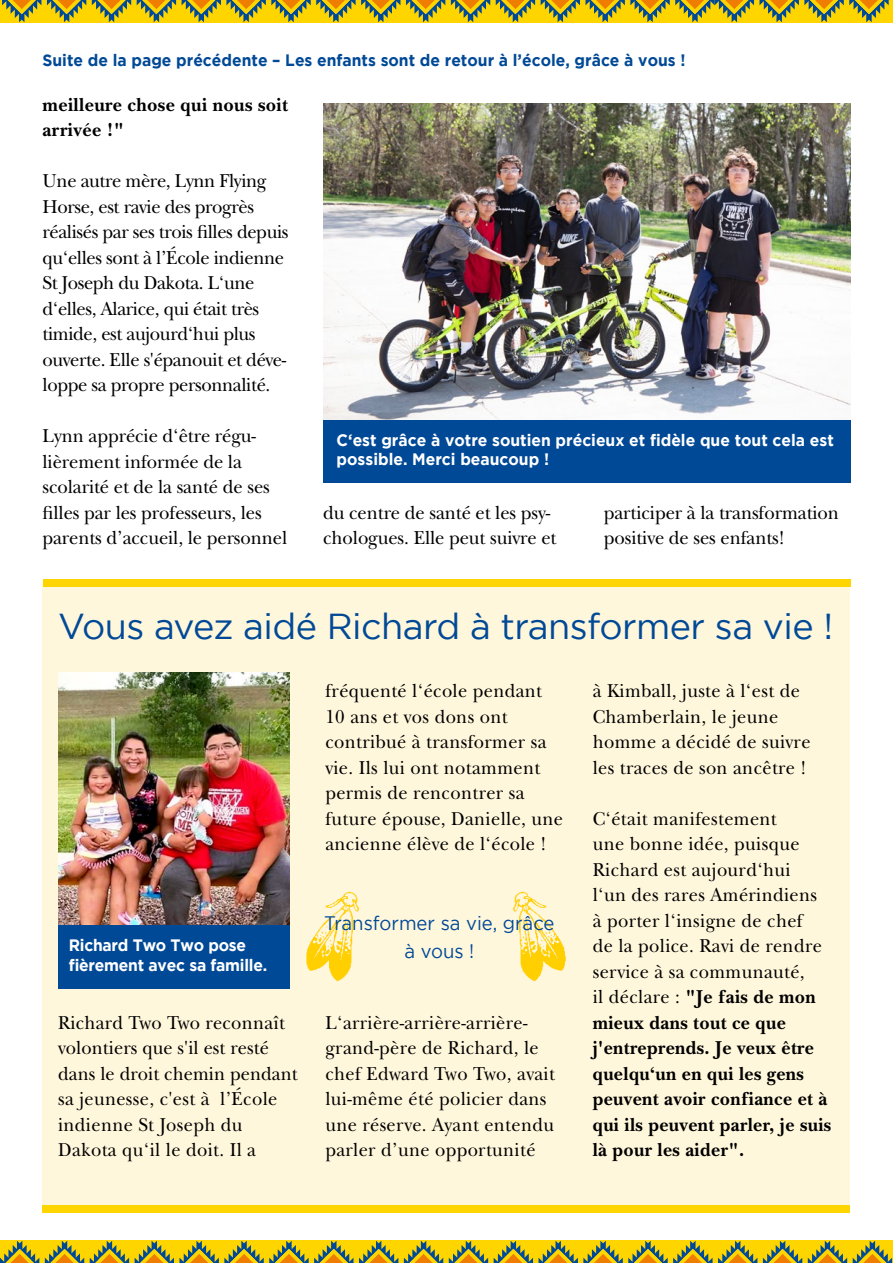
<style>
.page{position:relative;width:893px;height:1263px;background:#fff}
.page>*{position:absolute;margin:0;border:0;box-sizing:border-box;transform-origin:0 0}
.t1{font:36px "Gotham";letter-spacing:-.015em;color:#004996}
.t2{font:19.5px/25.5px "New Baskerville Std";letter-spacing:.02em;color:#000;scale:.94 1}
.t3{font:19.5px/25.5px "New Baskerville Std";letter-spacing:-.02em;color:#000;scale:.95 1}
.t4{font:19.5px/25.5px "New Baskerville Std";letter-spacing:-.005em;color:#000;scale:.95 1}
.t5{font:700 19.5px/25.5px "New Baskerville Std";letter-spacing:.02em;color:#000;scale:.95 1}
.t6{font:19.5px/28.5px "Gotham";color:#004996;text-align:center;scale:.95 1}
.t7{font:700 16.5px/19.5px "Gotham";color:#fff;scale:.95 1}
.t8{font:700 16.5px "Gotham";color:#004996;scale:.95 1}
.s1{font-weight:700}
</style>
<div class="page">
<div style="left:0;top:1241px;width:893px;height:22px;background:#ffd500"></div>
<svg style="left:0;top:1241px;width:39px;height:22px"></svg>
<svg style="left:45px;top:1241px;width:39px;height:22px"></svg>
<svg style="left:90px;top:1241px;width:39px;height:22px"></svg>
<svg style="left:135px;top:1241px;width:218px;height:22px"></svg>
<svg style="left:359px;top:1241px;width:39px;height:22px"></svg>
<svg style="left:404px;top:1241px;width:39px;height:22px"></svg>
<svg style="left:449px;top:1241px;width:39px;height:22px"></svg>
<svg style="left:494px;top:1241px;width:218px;height:22px"></svg>
<svg style="left:718px;top:1241px;width:39px;height:22px"></svg>
<svg style="left:763px;top:1241px;width:39px;height:22px"></svg>
<svg style="left:808px;top:1241px;width:39px;height:22px"></svg>
<svg style="left:853px;top:1241px;width:39px;height:22px"></svg>
<div style="left:0;top:0;width:893px;height:22px;background:#ffd500"></div>
<svg style="left:541px;top:0;width:348px;height:22px"></svg>
<svg style="left:496px;top:0;width:39px;height:22px"></svg>
<svg style="left:451px;top:0;width:39px;height:22px"></svg>
<svg style="left:406px;top:0;width:39px;height:22px"></svg>
<svg style="left:182px;top:0;width:218px;height:22px"></svg>
<svg style="left:137px;top:0;width:39px;height:22px"></svg>
<svg style="left:92px;top:0;width:39px;height:22px"></svg>
<svg style="left:47px;top:0;width:39px;height:22px"></svg>
<svg style="left:2px;top:0;width:39px;height:22px"></svg>
<img style="left:323px;top:103px;width:527px;height:317px">
<div style="left:43px;top:584px;width:807px;height:625px;background:#fff7dc"></div>
<div style="left:43px;top:579px;width:808px;height:8px;background:#ffd500"></div>
<div style="left:43px;top:1205px;width:807px;height:7px;background:#ffd500"></div>
<img style="left:58px;top:673px;width:231px;height:252px">
<div style="left:58px;top:925px;width:231px;height:63px;background:#004996"></div>
<img style="left:513px;top:891px;width:53px;height:90px">
<img style="left:306px;top:891px;width:53px;height:91px">
<div style="left:323px;top:420px;width:527px;height:62px;background:#004996"></div>
<p class="t8" style="left:43px;top:51px;width:678px">Suite de la page précédente – Les enfants sont de retour à l’école, grâce à vous !</p>
<p class="t5" style="left:43px;top:92px;width:260px">meilleure chose qui nous soit arrivée !"</p>
<p class="t3" style="left:43px;top:168px;width:260px">Une autre mère, Lynn Flying<br>Horse, est ravie des progrès réalisés par ses trois filles depuis qu‘elles sont à l’École indienne<br>St Joseph du Dakota. L‘une d‘elles, Alarice, qui était très timide, est aujourd‘hui plus ouverte. Elle s'épanouit et déve&shy;loppe sa propre personnalité.</p>
<p class="t4" style="left:43px;top:423px;width:259px">Lynn apprécie d‘être régu&shy;lièrement informée de la scolarité et de la santé de ses filles par les professeurs, les parents d’accueil, le personnel</p>
<p class="t7" style="left:337px;top:430px;width:525px">C‘est grâce à votre soutien précieux et fidèle que tout cela est possible. Merci beaucoup !</p>
<p class="t4" style="left:323px;top:500px;width:247px">du centre de santé et les psy&shy;chologues. Elle peut suivre et</p>
<p class="t4" style="left:604px;top:500px;width:249px">participer à la transformation positive de ses enfants!</p>
<h1 class="t1" style="left:58px;top:607px;width:777px">Vous avez aidé Richard à transformer sa vie !</h1>
<p class="t7" style="left:69px;top:935px;width:211px">Richard Two Two pose fièrement avec sa famille.</p>
<p class="t2" style="left:58px;top:1010px;width:256px">Richard Two Two reconnaît volontiers que s'il est resté dans le droit chemin pendant sa jeunesse, c'est à l’École indienne St Joseph du<br>Dakota qu‘il le doit. Il a</p>
<p class="t2" style="left:325px;top:678px;width:254px">fréquenté l‘école pendant<br>10 ans et vos dons ont contribué à transformer sa vie. Ils lui ont notamment permis de rencontrer sa future épouse, Danielle, une ancienne élève de l‘école !</p>
<p class="t6" style="left:324px;top:908px;width:244px">Transformer sa vie, grâce à vous !</p>
<p class="t2" style="left:325px;top:1010px;width:246px">L‘arrière-arrière-arrière&shy;grand-père de Richard, le chef Edward Two Two, avait lui-même été policier dans une réserve. Ayant entendu parler d’une opportunité</p>
<p class="t2" style="left:593px;top:678px;width:233px">à Kimball, juste à l‘est de<br>Chamberlain, le jeune homme a décidé de suivre les traces de son ancêtre !</p>
<p class="t2" style="left:593px;top:806px;width:255px">C‘était manifestement<br>une bonne idée, puisque<br>Richard est aujourd‘hui<br>l‘un des rares Amérindiens<br>à porter l‘insigne de chef<br>de la police. Ravi de rendre service à sa communauté,<br>il déclare : <span class="s1">"Je fais de mon mieux dans tout ce que j'entreprends. Je veux être quelqu‘un en qui les gens peuvent avoir confiance et à qui ils peuvent parler, je suis là pour les aider".</span></p>
</div>
